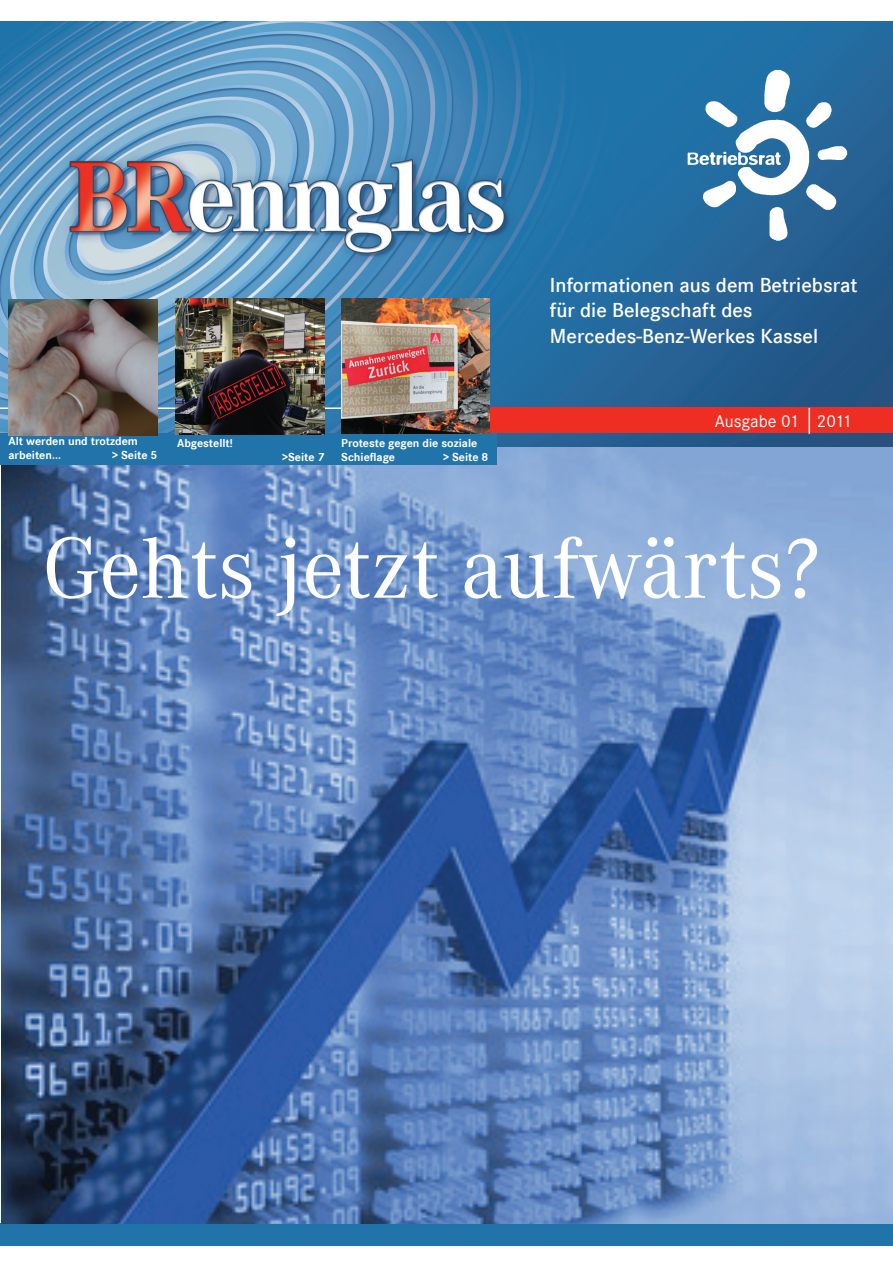
<style>
.page{position:relative;width:893px;height:1263px;background:#fff}
.page>*{position:absolute;margin:0;border:0;box-sizing:border-box;transform-origin:0 0}
.t1{font:90px "Corporate A";color:#fff}
.t2{font:600 21px/25.2px "Corporate S";color:#fff}
.t3{font:18px "Corporate S";color:#fff}
.t4{font:700 12px/14.4px "Corporate S Lig";color:#fff}
</style>
<div class="page">
<img style="left:0;top:123px;width:893px;height:1122px">
<img style="left:0;top:21px;width:893px;height:102px">
<hr style="left:0;top:106px;width:893px;height:2px;background:#fff">
<div style="left:0;top:433px;width:496px;height:32px;background:#2074a9"></div>
<hr style="left:0;top:407px;width:893px;height:2px;background:#fff">
<img style="left:666px;top:64px;width:194px;height:183px">
<div style="left:473px;top:407px;width:420px;height:26px;background:#ee2e23"></div>
<hr style="left:808px;top:408px;width:2px;height:26px;background:#fff">
<img style="left:9px;top:300px;width:148px;height:135px">
<img style="left:341px;top:298px;width:149px;height:135px">
<img style="left:176px;top:298px;width:149px;height:136px">
<h2 class="t2" style="left:550px;top:273px;width:309px">Informationen aus dem Betriebsrat für die Belegschaft des<br>Mercedes-Benz-Werkes Kassel</h2>
<p class="t4" style="left:9px;top:434px;width:131px">Alt werden und trotzdem arbeiten...</p>
<p class="t4" style="left:112px;top:448px;width:47px">&gt; Seite 5</p>
<p class="t4" style="left:177px;top:436px;width:57px">Abgestellt!</p>
<p class="t4" style="left:282px;top:450px;width:44px">&gt;Seite 7</p>
<p class="t4" style="left:341px;top:436px;width:138px">Proteste gegen die soziale<br>Schieflage</p>
<p class="t4" style="left:443px;top:451px;width:47px">&gt; Seite 8</p>
<h3 class="t3" style="left:715px;top:410px;width:139px">Ausgabe 01 2011</h3>
<h3 class="t3" style="left:707px;top:411px;width:141px">Ausgabe 03 2010</h3>
<h1 class="t1" style="left:43px;top:519px;width:778px">Gehts jetzt aufwärts?</h1>
</div>
